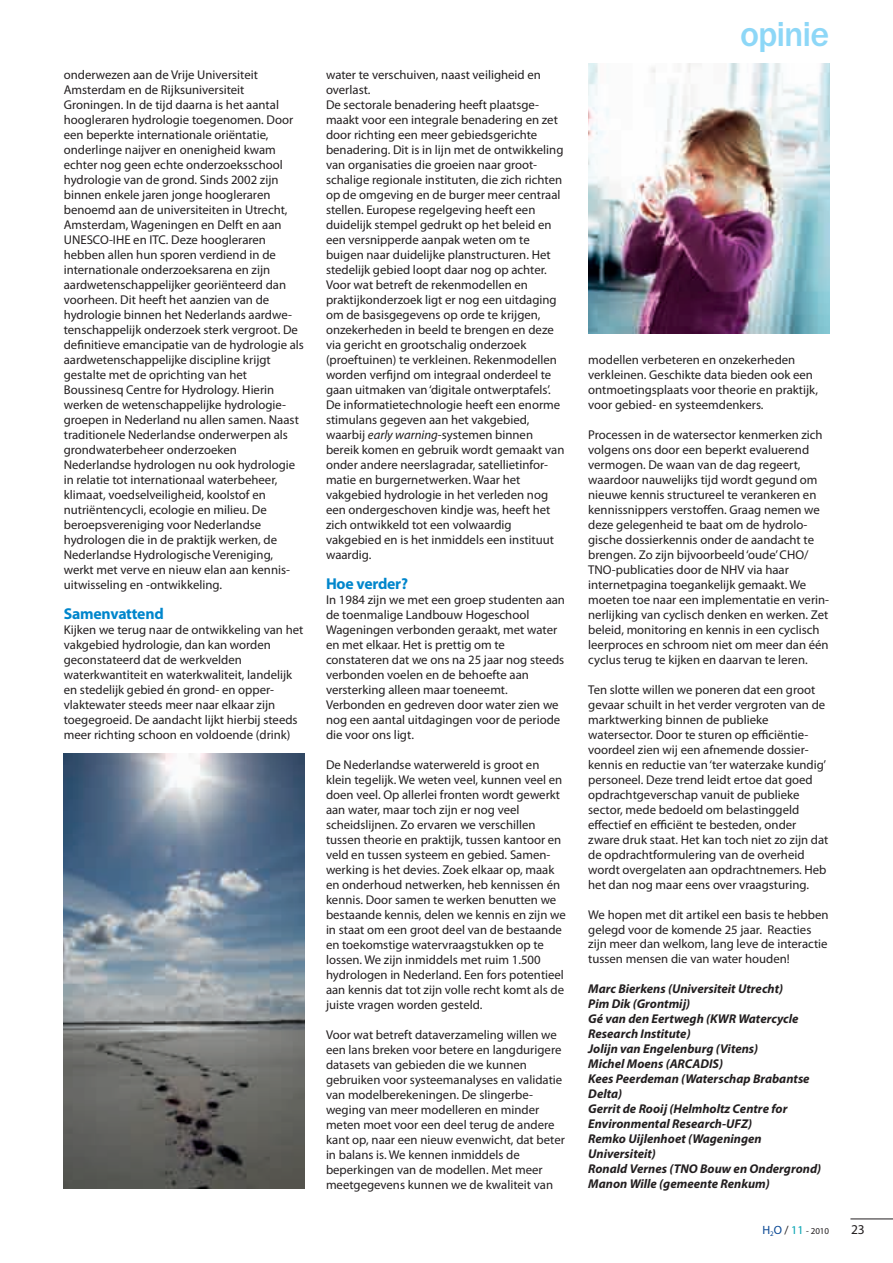
<style>
.page{position:relative;width:893px;height:1263px;background:#fff}
.page>*{position:absolute;margin:0;border:0;box-sizing:border-box;transform-origin:0 0}
.t1{font:500 36px "ITC Franklin Gothic Std";letter-spacing:-.03em;color:#8dd7f7}
.t2{font:700 15.75px "Myriad Pro";letter-spacing:-.015em;color:#0086cc}
.t3{font:13.5px "Myriad Pro";color:#231f20}
.t4{font:12.75px/15px "Myriad Pro";color:#231f20}
.t5{font:italic 700 12.75px/15px "Myriad Pro";color:#231f20}
.t6{font:9px "Myriad Pro";color:#231f20}
.s1{font-style:italic}
.s2{font-size:12px;color:#074693}
.s3{font-size:12px}
.s4{font-size:12px;color:#00a2b1}
</style>
<div class="page">
<hr style="left:850px;top:1219px;width:43px;height:1px;background:#231f20">
<img style="left:588px;top:64px;width:241px;height:270px">
<img style="left:64px;top:754px;width:241px;height:435px">
<p class="t4" style="left:64px;top:67px;width:242px">onderwezen aan de Vrije Universiteit Amsterdam en de Rijksuniversiteit Groningen. In de tijd daarna is het aantal hoogleraren hydrologie toegenomen. Door een beperkte internationale oriëntatie, onderlinge naijver en onenigheid kwam echter nog geen echte onderzoeksschool hydrologie van de grond. Sinds 2002 zijn binnen enkele jaren jonge hoogleraren benoemd aan de universiteiten in Utrecht, Amsterdam, Wageningen en Delft en aan UNESCO-IHE en ITC. Deze hoogleraren hebben allen hun sporen verdiend in de internationale onderzoeksarena en zijn aardwetenschappelijker georiënteerd dan voorheen. Dit heeft het aanzien van de hydrologie binnen het Nederlands aardwe&shy;tenschappelijk onderzoek sterk vergroot. De definitieve emancipatie van de hydrologie als aardwetenschappelijke discipline krijgt gestalte met de oprichting van het Boussinesq Centre for Hydrology. Hierin werken de wetenschappelijke hydrologie&shy;groepen in Nederland nu allen samen. Naast traditionele Nederlandse onderwerpen als grondwaterbeheer onderzoeken Nederlandse hydrologen nu ook hydrologie in relatie tot internationaal waterbeheer, klimaat, voedselveiligheid, koolstof en nutriëntencycli, ecologie en milieu. De beroepsvereniging voor Nederlandse hydrologen die in de praktijk werken, de Nederlandse Hydrologische Vereniging, werkt met verve en nieuw elan aan kennis&shy;uitwisseling en -ontwikkeling.</p>
<p class="t2" style="left:64px;top:605px;width:101px">Samenvattend</p>
<p class="t4" style="left:64px;top:622px;width:241px">Kijken we terug naar de ontwikkeling van het vakgebied hydrologie, dan kan worden geconstateerd dat de werkvelden waterkwantiteit en waterkwaliteit, landelijk en stedelijk gebied én grond- en opper&shy;vlaktewater steeds meer naar elkaar zijn toegegroeid. De aandacht lijkt hierbij steeds meer richting schoon en voldoende (drink)</p>
<p class="t4" style="left:326px;top:67px;width:240px">water te verschuiven, naast veiligheid en overlast.<br>De sectorale benadering heeft plaatsge&shy;maakt voor een integrale benadering en zet door richting een meer gebiedsgerichte benadering. Dit is in lijn met de ontwikkeling van organisaties die groeien naar groot&shy;schalige regionale instituten, die zich richten op de omgeving en de burger meer centraal stellen. Europese regelgeving heeft een duidelijk stempel gedrukt op het beleid en een versnipperde aanpak weten om te buigen naar duidelijke planstructuren. Het stedelijk gebied loopt daar nog op achter.<br>Voor wat betreft de rekenmodellen en praktijkonderzoek ligt er nog een uitdaging om de basisgegevens op orde te krijgen, onzekerheden in beeld te brengen en deze via gericht en grootschalig onderzoek (proeftuinen) te verkleinen. Rekenmodellen worden verfijnd om integraal onderdeel te gaan uitmaken van ‘digitale ontwerptafels’.<br>De informatietechnologie heeft een enorme stimulans gegeven aan het vakgebied, waarbij <span class="s1">early warning</span>-systemen binnen bereik komen en gebruik wordt gemaakt van onder andere neerslagradar, satellietinfor&shy;matie en burgernetwerken. Waar het vakgebied hydrologie in het verleden nog een ondergeschoven kindje was, heeft het zich ontwikkeld tot een volwaardig vakgebied en is het inmiddels een instituut waardig.</p>
<p class="t2" style="left:326px;top:575px;width:84px">Hoe verder?</p>
<p class="t4" style="left:326px;top:592px;width:240px">In 1984 zijn we met een groep studenten aan de toenmalige Landbouw Hogeschool Wageningen verbonden geraakt, met water en met elkaar. Het is prettig om te constateren dat we ons na 25 jaar nog steeds verbonden voelen en de behoefte aan versterking alleen maar toeneemt.<br>Verbonden en gedreven door water zien we nog een aantal uitdagingen voor de periode die voor ons ligt.</p>
<p class="t4" style="left:326px;top:757px;width:241px">De Nederlandse waterwereld is groot en klein tegelijk. We weten veel, kunnen veel en doen veel. Op allerlei fronten wordt gewerkt aan water, maar toch zijn er nog veel scheidslijnen. Zo ervaren we verschillen tussen theorie en praktijk, tussen kantoor en veld en tussen systeem en gebied. Samen&shy;werking is het devies. Zoek elkaar op, maak en onderhoud netwerken, heb kennissen én kennis. Door samen te werken benutten we bestaande kennis, delen we kennis en zijn we in staat om een groot deel van de bestaande en toekomstige watervraagstukken op te lossen. We zijn inmiddels met ruim 1.500 hydrologen in Nederland. Een fors potentieel aan kennis dat tot zijn volle recht komt als de juiste vragen worden gesteld.</p>
<p class="t4" style="left:326px;top:1027px;width:240px">Voor wat betreft dataverzameling willen we een lans breken voor betere en langdurigere datasets van gebieden die we kunnen gebruiken voor systeemanalyses en validatie van modelberekeningen. De slingerbe&shy;weging van meer modelleren en minder meten moet voor een deel terug de andere kant op, naar een nieuw evenwicht, dat beter in balans is. We kennen inmiddels de beperkingen van de modellen. Met meer meetgegevens kunnen we de kwaliteit van</p>
<h1 class="t1" style="left:740px;top:14px;width:90px">opinie</h1>
<p class="t4" style="left:588px;top:352px;width:231px">modellen verbeteren en onzekerheden verkleinen. Geschikte data bieden ook een ontmoetingsplaats voor theorie en praktijk, voor gebied- en systeemdenkers.</p>
<p class="t4" style="left:588px;top:427px;width:242px">Processen in de watersector kenmerken zich volgens ons door een beperkt evaluerend vermogen. De waan van de dag regeert, waardoor nauwelijks tijd wordt gegund om nieuwe kennis structureel te verankeren en kennissnippers verstoffen. Graag nemen we deze gelegenheid te baat om de hydrolo&shy;gische dossierkennis onder de aandacht te brengen. Zo zijn bijvoorbeeld ‘oude’ CHO/ TNO-publicaties door de NHV via haar internetpagina toegankelijk gemaakt. We moeten toe naar een implementatie en verin&shy;nerlijking van cyclisch denken en werken. Zet beleid, monitoring en kennis in een cyclisch leerproces en schroom niet om meer dan één cyclus terug te kijken en daarvan te leren.</p>
<p class="t4" style="left:588px;top:682px;width:242px">Ten slotte willen we poneren dat een groot gevaar schuilt in het verder vergroten van de marktwerking binnen de publieke watersector. Door te sturen op efficiëntie&shy;voordeel zien wij een afnemende dossier&shy;kennis en reductie van ‘ter waterzake kundig’ personeel. Deze trend leidt ertoe dat goed opdrachtgeverschap vanuit de publieke sector, mede bedoeld om belastinggeld effectief en efficiënt te besteden, onder zware druk staat. Het kan toch niet zo zijn dat de opdrachtformulering van de overheid wordt overgelaten aan opdrachtnemers. Heb het dan nog maar eens over vraagsturing.</p>
<p class="t4" style="left:588px;top:907px;width:242px">We hopen met dit artikel een basis te hebben gelegd voor de komende 25 jaar. Reacties zijn meer dan welkom, lang leve de interactie tussen mensen die van water houden!</p>
<p class="t5" style="left:588px;top:982px;width:234px">Marc Bierkens (Universiteit Utrecht)<br>Pim Dik (Grontmij)<br>Gé van den Eertwegh (KWR Watercycle<br>Research Institute)<br>Jolijn van Engelenburg (Vitens)<br>Michel Moens (ARCADIS)<br>Kees Peerdeman (Waterschap Brabantse<br>Delta)<br>Gerrit de Rooij (Helmholtz Centre for<br>Environmental Research-UFZ)<br>Remko Uijlenhoet (Wageningen<br>Universiteit)<br>Ronald Vernes (TNO Bouw en Ondergrond)<br>Manon Wille (gemeente Renkum)</p>
<p class="t6" style="left:762px;top:1226px;width:68px"><span class="s2">H</span><sub>2</sub><span class="s2">O</span> <span class="s3">/</span> <span class="s4">11</span> - 2010</p>
<p class="t3" style="left:851px;top:1222px;width:15px">23</p>
</div>
